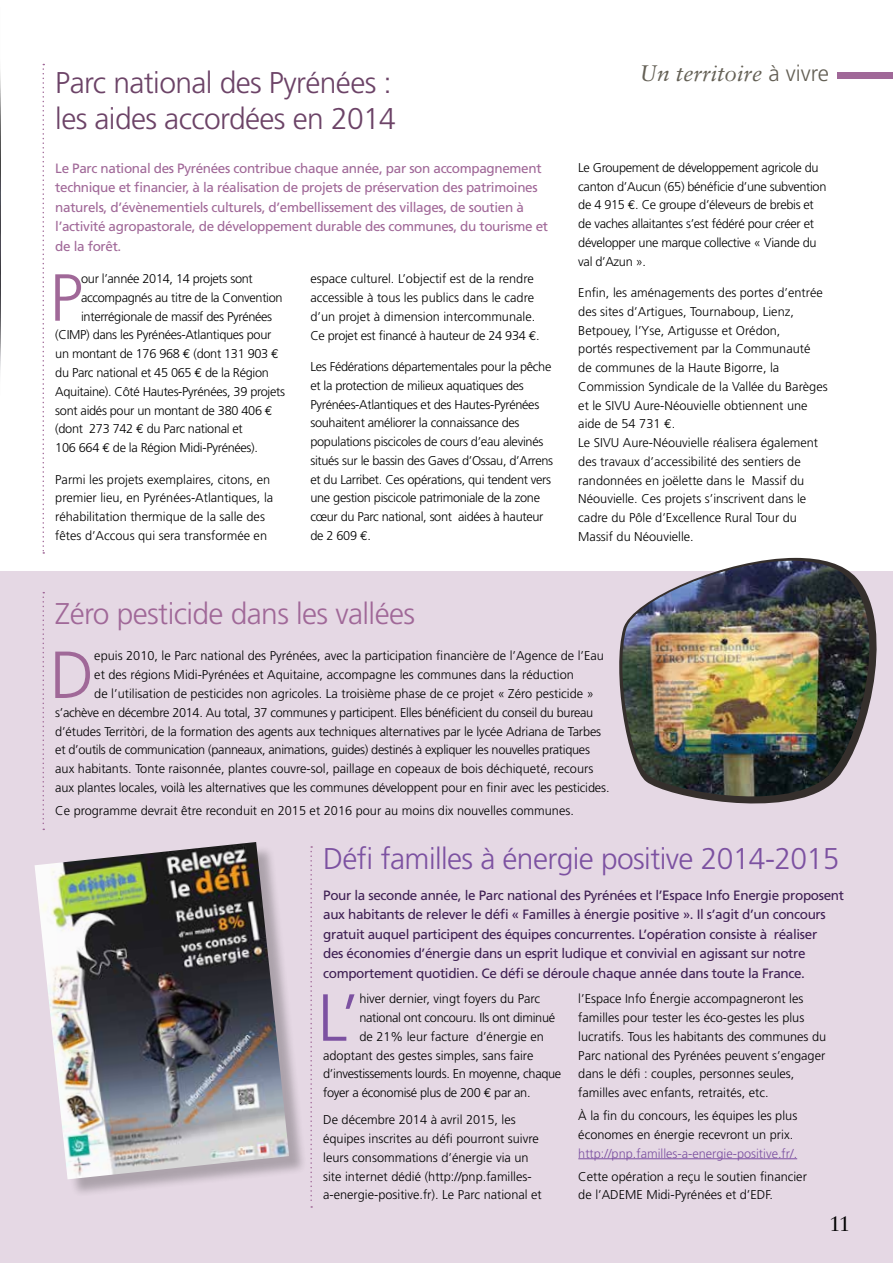
<style>
.page{position:relative;width:893px;height:1263px;background:#fff}
.page>*{position:absolute;margin:0;border:0;box-sizing:border-box;transform-origin:0 0}
.t1{font:300 66.45px "Frutiger";color:#a06898}
.t2{font:300 66.45px "Frutiger";color:#7c51a1}
.t3{font:300 30px/36px "Frutiger";letter-spacing:-.02em;color:#6c4367}
.t4{font:300 30px "Frutiger";letter-spacing:-.02em;color:#7c51a1}
.t5{font:300 30px "Frutiger";letter-spacing:-.02em;color:#a06898}
.t6{font:italic 22.5px "Sabon";color:#646055}
.t7{font:21px "Sabon";color:#000}
.t8{font:13.5px/19.5px "Frutiger";letter-spacing:-.025em;color:#3e1f53}
.t9{font:13.5px/19.5px "Frutiger";letter-spacing:-.025em;color:#a06898}
.t10{font:300 12.75px/18.8px "Frutiger";color:#000}
.t11{font:300 12.75px/18.8px "Frutiger";letter-spacing:-.025em;color:#000}
.t12{font:300 12.75px "Frutiger";color:#7c51a1}
.s1{font-family:"Euro Mono";font-weight:400}
.s2{font-family:"Frutiger";font-weight:300;font-style:normal}
</style>
<div class="page">
<div style="left:0;top:571px;width:893px;height:692px;background:#e5d8e4"></div>
<div style="left:838px;top:72px;width:55px;height:7px;background:#a06898"></div>
<svg style="left:43px;top:64px;width:1px;height:490px"></svg>
<svg style="left:43px;top:592px;width:1px;height:238px"></svg>
<div style="left:37px;top:845px;width:270px;height:352px;background:#000;opacity:.25"></div>
<img style="left:35px;top:842px;width:254px;height:337px">
<hr style="left:578px;top:1158px;width:219px;height:1px;background:#7c51a1">
<svg style="left:310px;top:846px;width:2px;height:362px"></svg>
<svg style="left:619px;top:558px;width:258px;height:246px"></svg>
<img style="left:621px;top:561px;width:250px;height:237px">
<img style="left:0;top:71px;width:1px;height:302px">
<h2 class="t3" style="left:55px;top:65px;width:342px">Parc national des Pyrénées : les aides accordées en 2014</h2>
<p class="t9" style="left:55px;top:158px;width:494px">Le Parc national des Pyrénées contribue chaque année, par son accompagnement technique et financier, à la réalisation de projets de préservation des patrimoines naturels, d’évènementiels culturels, d’embellissement des villages, de soutien à l’activité agropastorale, de développement durable des communes, du tourisme et de la forêt.</p>
<h1 class="t1" style="left:50px;top:260px;width:35px">P</h1>
<p class="t11" style="left:81px;top:270px;width:173px">our l’année 2014, 14 projets sont</p>
<p class="t11" style="left:81px;top:288px;width:203px">accompagnés au titre de la Convention</p>
<p class="t11" style="left:81px;top:307px;width:193px">interrégionale de massif des Pyrénées</p>
<p class="t11" style="left:55px;top:326px;width:218px">(CIMP) dans les Pyrénées-Atlantiques pour</p>
<p class="t11" style="left:55px;top:345px;width:225px">un montant de 176 968 <span class="s1">€</span> (dont 131 903 <span class="s1">€</span></p>
<p class="t11" style="left:55px;top:363px;width:215px">du Parc national et 45 065 <span class="s1">€</span> de la Région</p>
<p class="t11" style="left:55px;top:382px;width:231px">Aquitaine). Côté Hautes-Pyrénées, 39 projets</p>
<p class="t11" style="left:55px;top:401px;width:219px">sont aidés pour un montant de 380 406 <span class="s1">€</span></p>
<p class="t11" style="left:55px;top:420px;width:189px">(dont 273 742 <span class="s1">€</span> du Parc national et</p>
<p class="t11" style="left:55px;top:438px;width:204px">106 664 <span class="s1">€</span> de la Région Midi-Pyrénées).</p>
<p class="t10" style="left:55px;top:470px;width:219px">Parmi les projets exemplaires, citons, en premier lieu, en Pyrénées-Atlantiques, la réhabilitation thermique de la salle des fêtes d’Accous qui sera transformée en</p>
<p class="t10" style="left:310px;top:270px;width:231px">espace culturel. L’objectif est de la rendre accessible à tous les publics dans le cadre d’un projet à dimension intercommunale.<br>Ce projet est financé à hauteur de 24 934 <span class="s1">€</span>.</p>
<p class="t11" style="left:310px;top:357px;width:244px">Les Fédérations départementales pour la pêche et la protection de milieux aquatiques des Pyrénées-Atlantiques et des Hautes-Pyrénées souhaitent améliorer la connaissance des populations piscicoles de cours d’eau alevinés situés sur le bassin des Gaves d’Ossau, d’Arrens et du Larribet. Ces opérations, qui tendent vers une gestion piscicole patrimoniale de la zone cœur du Parc national, sont aidées à hauteur de 2 609 <span class="s1">€</span>.</p>
<h3 class="t6" style="left:640px;top:60px;width:191px">Un territoire <span class="s2">à vivre</span></h3>
<p class="t11" style="left:578px;top:158px;width:250px">Le Groupement de développement agricole du canton d’Aucun (65) bénéficie d’une subvention de 4 915 <span class="s1">€</span>. Ce groupe d’éleveurs de brebis et de vaches allaitantes s’est fédéré pour créer et développer une marque collective « Viande du val d’Azun ».</p>
<p class="t10" style="left:578px;top:283px;width:251px">Enfin, les aménagements des portes d’entrée des sites d’Artigues, Tournaboup, Lienz, Betpouey, l’Yse, Artigusse et Orédon,<br>portés respectivement par la Communauté<br>de communes de la Haute Bigorre, la Commission Syndicale de la Vallée du Barèges et le SIVU Aure-Néouvielle obtiennent une aide de 54 731 <span class="s1">€</span>.<br>Le SIVU Aure-Néouvielle réalisera également des travaux d’accessibilité des sentiers de randonnées en joëlette dans le Massif du Néouvielle. Ces projets s’inscrivent dans le cadre du Pôle d’Excellence Rural Tour du Massif du Néouvielle.</p>
<h2 class="t5" style="left:55px;top:597px;width:361px">Zéro pesticide dans les vallées</h2>
<h1 class="t1" style="left:50px;top:637px;width:46px">D</h1>
<p class="t10" style="left:94px;top:647px;width:511px">epuis 2010, le Parc national des Pyrénées, avec la participation financière de l’Agence de l’Eau</p>
<p class="t10" style="left:94px;top:666px;width:481px">et des régions Midi-Pyrénées et Aquitaine, accompagne les communes dans la réduction</p>
<p class="t10" style="left:94px;top:684px;width:501px">de l’utilisation de pesticides non agricoles. La troisième phase de ce projet « Zéro pesticide »</p>
<p class="t11" style="left:55px;top:703px;width:540px">s’achève en décembre 2014. Au total, 37 communes y participent. Elles bénéficient du conseil du bureau</p>
<p class="t10" style="left:55px;top:722px;width:547px">d’études Territòri, de la formation des agents aux techniques alternatives par le lycée Adriana de Tarbes</p>
<p class="t11" style="left:55px;top:741px;width:536px">et d’outils de communication (panneaux, animations, guides) destinés à expliquer les nouvelles pratiques</p>
<p class="t10" style="left:55px;top:759px;width:539px">aux habitants. Tonte raisonnée, plantes couvre-sol, paillage en copeaux de bois déchiqueté, recours</p>
<p class="t10" style="left:55px;top:778px;width:556px">aux plantes locales, voilà les alternatives que les communes développent pour en finir avec les pesticides.</p>
<p class="t10" style="left:55px;top:801px;width:520px">Ce programme devrait être reconduit en 2015 et 2016 pour au moins dix nouvelles communes.</p>
<h2 class="t4" style="left:323px;top:841px;width:518px">Défi familles à énergie positive 2014-2015</h2>
<p class="t8" style="left:323px;top:885px;width:522px">Pour la seconde année, le Parc national des Pyrénées et l’Espace Info Energie proposent aux habitants de relever le défi « Familles à énergie positive ». Il s’agit d’un concours gratuit auquel participent des équipes concurrentes. L’opération consiste à réaliser<br>des économies d’énergie dans un esprit ludique et convivial en agissant sur notre comportement quotidien. Ce défi se déroule chaque année dans toute la France.</p>
<h1 class="t2" style="left:318px;top:980px;width:43px">L’</h1>
<p class="t10" style="left:359px;top:990px;width:182px">hiver dernier, vingt foyers du Parc</p>
<p class="t11" style="left:359px;top:1008px;width:197px">national ont concouru. Ils ont diminué</p>
<p class="t10" style="left:359px;top:1027px;width:186px">de 21% leur facture d’énergie en</p>
<p class="t10" style="left:323px;top:1046px;width:212px">adoptant des gestes simples, sans faire</p>
<p class="t11" style="left:323px;top:1065px;width:240px">d’investissements lourds. En moyenne, chaque</p>
<p class="t11" style="left:323px;top:1083px;width:209px">foyer a économisé plus de 200 <span class="s1">e</span> par an.</p>
<p class="t10" style="left:323px;top:1111px;width:220px">De décembre 2014 à avril 2015, les équipes inscrites au défi pourront suivre leurs consommations d’énergie via un site internet dédié (http://pnp.familles&shy;a-energie-positive.fr). Le Parc national et</p>
<p class="t10" style="left:578px;top:990px;width:249px">l’Espace Info Énergie accompagneront les familles pour tester les éco-gestes les plus lucratifs. Tous les habitants des communes du Parc national des Pyrénées peuvent s’engager dans le défi : couples, personnes seules, familles avec enfants, retraités, etc.</p>
<p class="t10" style="left:578px;top:1106px;width:220px">À la fin du concours, les équipes les plus économes en énergie recevront un prix.</p>
<p class="t12" style="left:578px;top:1146px;width:220px">http://pnp.familles-a-energie-positive.fr/.</p>
<p class="t10" style="left:578px;top:1167px;width:230px">Cette opération a reçu le soutien financier de l’ADEME Midi-Pyrénées et d’EDF.</p>
<h3 class="t7" style="left:829px;top:1211px;width:23px">11</h3>
</div>
